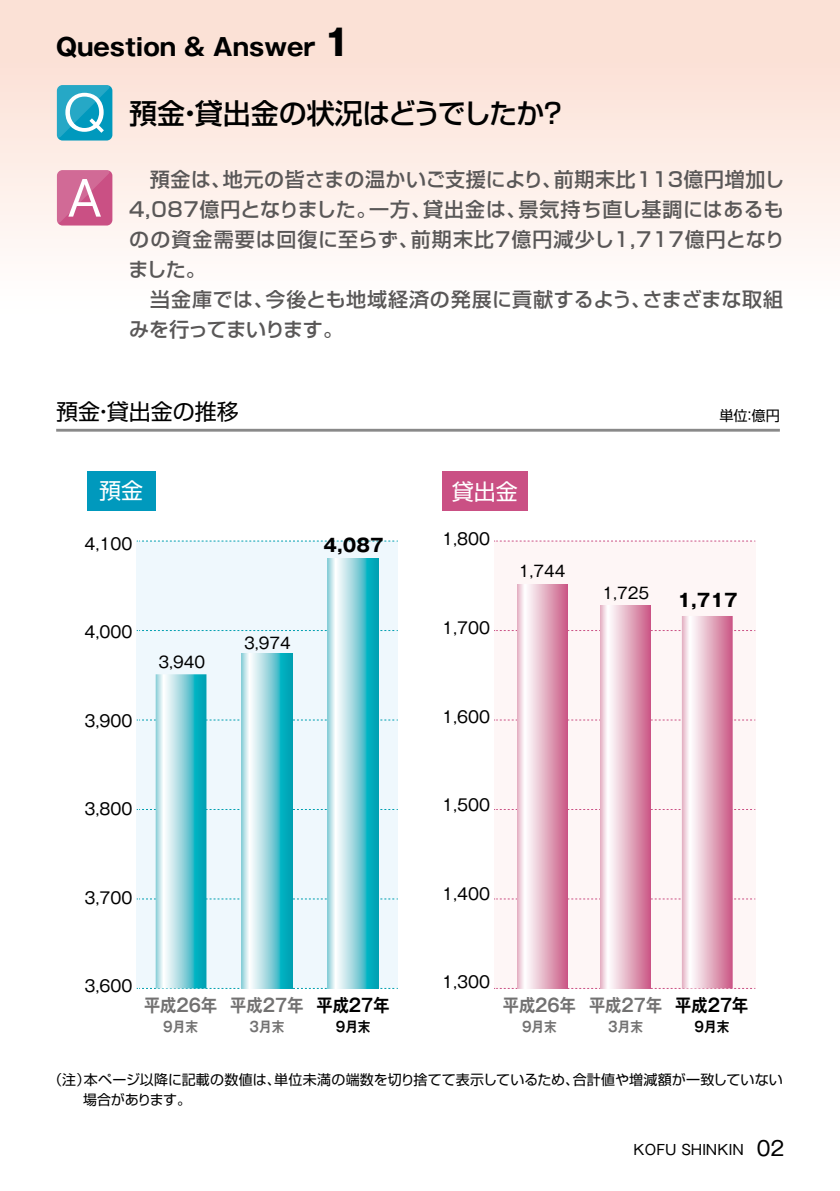
<style>
.page{position:relative;width:840px;height:1191px;background:#fff}
.page>*{position:absolute;margin:0;border:0;box-sizing:border-box;transform-origin:0 0}
.t1{font:500 28px "Shin Go Pro";letter-spacing:-.01em;color:#000}
.t2{font:700 24px "Gothic MB101 Pro";color:#000}
.t3{font:22px "Shin Go Pro";color:#000}
.t4{font:22px "Shin Go Pro";color:#fff}
.t5{font:500 20px/30px "Shin Go Pro";letter-spacing:.015em;color:#595757}
.t6{font:700 18px "Gothic MB101 Pro De";color:#727171;scale:.9 1}
.t7{font:700 18px "Gothic MB101 Pro";color:#000}
.t8{font:700 18px "Gothic MB101 Pro De";color:#000;scale:.9 1}
.t9{font:16px "Gothic MB101 Pro";color:#000}
.t10{font:15.6px "Gothic MB101 Pro";color:#000}
.t11{font:14.2px "Shin Go Pro";color:#000}
.t12{font:14px/20px "Shin Go Pro";letter-spacing:.01em;color:#000}
.t13{font:14px "Gothic MB101 Pro";color:#000}
.t14{font:700 14px "Gothic MB101 Pro De";color:#727171;scale:.9 1}
.t15{font:700 14px "Gothic MB101 Pro De";color:#000;scale:.9 1}
.s1{font-size:36px}
.s2{font-size:20px}
</style>
<div class="page">
<div style="left:0;top:0;width:839px;height:380px;background:linear-gradient(to bottom,#fbddd1,#fff)"></div>
<div style="left:57px;top:85px;width:55px;height:55px;background:#0099bd;border-radius:6px"></div>
<svg style="left:57px;top:85px;width:53px;height:53px"></svg>
<div style="left:57px;top:170px;width:55px;height:55px;background:#ca5084;border-radius:6px"></div>
<svg style="left:57px;top:170px;width:53px;height:53px"></svg>
<div style="left:442px;top:471px;width:85px;height:39px;background:#ca5084"></div>
<div style="left:494px;top:541px;width:260px;height:447px;background:#fef6f6"></div>
<svg style="left:494px;top:719px;width:258px;height:1px"></svg>
<svg style="left:494px;top:898px;width:258px;height:1px"></svg>
<svg style="left:494px;top:988px;width:259px;height:1px"></svg>
<svg style="left:494px;top:540px;width:258px;height:1px"></svg>
<svg style="left:494px;top:630px;width:258px;height:1px"></svg>
<svg style="left:494px;top:809px;width:258px;height:1px"></svg>
<svg style="left:516px;top:584px;width:51px;height:404px"></svg>
<svg style="left:681px;top:616px;width:51px;height:372px"></svg>
<svg style="left:599px;top:605px;width:51px;height:383px"></svg>
<div style="left:137px;top:541px;width:260px;height:446px;background:#eff8fd"></div>
<svg style="left:137px;top:988px;width:260px;height:1px"></svg>
<svg style="left:137px;top:898px;width:260px;height:1px"></svg>
<svg style="left:137px;top:809px;width:260px;height:1px"></svg>
<svg style="left:137px;top:630px;width:260px;height:1px"></svg>
<svg style="left:137px;top:540px;width:260px;height:1px"></svg>
<svg style="left:137px;top:719px;width:260px;height:1px"></svg>
<div style="left:87px;top:471px;width:68px;height:39px;background:#0099bd"></div>
<svg style="left:241px;top:653px;width:51px;height:335px"></svg>
<svg style="left:155px;top:674px;width:51px;height:314px"></svg>
<svg style="left:327px;top:559px;width:51px;height:429px"></svg>
<hr style="left:56px;top:429px;width:723px;height:2px;background:#898989">
<p class="t2" style="left:56px;top:27px;width:296px">Question &amp; Answer <span class="s1">1</span></p>
<h1 class="t1" style="left:129px;top:91px;width:439px">預金・貸出金の状況はどうでしたか？</h1>
<p class="t5" style="left:127px;top:162px;width:659px">　預金は、地元の皆さまの温かいご支援により、前期末比１１３億円増加し<br>４，０８７億円となりました。一方、貸出金は、景気持ち直し基調にはあるものの資金需要は回復に至らず、前期末比７億円減少し１，７１７億円となりました。<br>　当金庫では、今後とも地域経済の発展に貢献するよう、さまざまな取組みを行ってまいります。</p>
<p class="t3" style="left:56px;top:393px;width:184px">預金・貸出金の推移</p>
<p class="t11" style="left:719px;top:403px;width:62px">単位：億円</p>
<p class="t4" style="left:99px;top:473px;width:45px">預金</p>
<p class="t4" style="left:451px;top:473px;width:67px">貸出金</p>
<p class="t9" style="left:84px;top:530px;width:49px">4,100</p>
<p class="t7" style="left:323px;top:530px;width:62px">4,087</p>
<p class="t9" style="left:442px;top:526px;width:49px">1,800</p>
<p class="t10" style="left:518px;top:558px;width:48px">1,744</p>
<p class="t10" style="left:602px;top:580px;width:48px">1,725</p>
<p class="t7" style="left:677px;top:585px;width:62px">1,717</p>
<p class="t9" style="left:84px;top:619px;width:49px">4,000</p>
<p class="t10" style="left:244px;top:630px;width:48px">3,974</p>
<p class="t9" style="left:442px;top:614px;width:49px">1,700</p>
<p class="t10" style="left:158px;top:649px;width:48px">3,940</p>
<p class="t9" style="left:84px;top:707px;width:49px">3,900</p>
<p class="t9" style="left:442px;top:703px;width:49px">1,600</p>
<p class="t9" style="left:84px;top:796px;width:49px">3,800</p>
<p class="t9" style="left:442px;top:792px;width:49px">1,500</p>
<p class="t9" style="left:84px;top:884px;width:49px">3,700</p>
<p class="t9" style="left:442px;top:880px;width:49px">1,400</p>
<p class="t9" style="left:84px;top:973px;width:49px">3,600</p>
<p class="t9" style="left:439px;top:969px;width:52px">１,300</p>
<p class="t6" style="left:144px;top:989px;width:83px">平成26年</p>
<p class="t14" style="left:163px;top:1015px;width:40px">9月末</p>
<p class="t6" style="left:230px;top:989px;width:83px">平成27年</p>
<p class="t14" style="left:249px;top:1015px;width:40px">3月末</p>
<p class="t8" style="left:316px;top:989px;width:83px">平成27年</p>
<p class="t15" style="left:335px;top:1015px;width:40px">9月末</p>
<p class="t6" style="left:502px;top:989px;width:83px">平成26年</p>
<p class="t14" style="left:521px;top:1015px;width:40px">9月末</p>
<p class="t6" style="left:588px;top:989px;width:83px">平成27年</p>
<p class="t14" style="left:608px;top:1015px;width:40px">3月末</p>
<p class="t8" style="left:675px;top:989px;width:83px">平成27年</p>
<p class="t15" style="left:694px;top:1015px;width:40px">9月末</p>
<p class="t12" style="left:83px;top:1068px;width:701px;text-indent:-35px">（注）本ページ以降に記載の数値は、単位未満の端数を切り捨てて表示しているため、合計値や増減額が一致していない場合があります。</p>
<p class="t13" style="left:633px;top:1137px;width:152px">KOFU SHINKIN <span class="s2">02</span></p>
</div>
